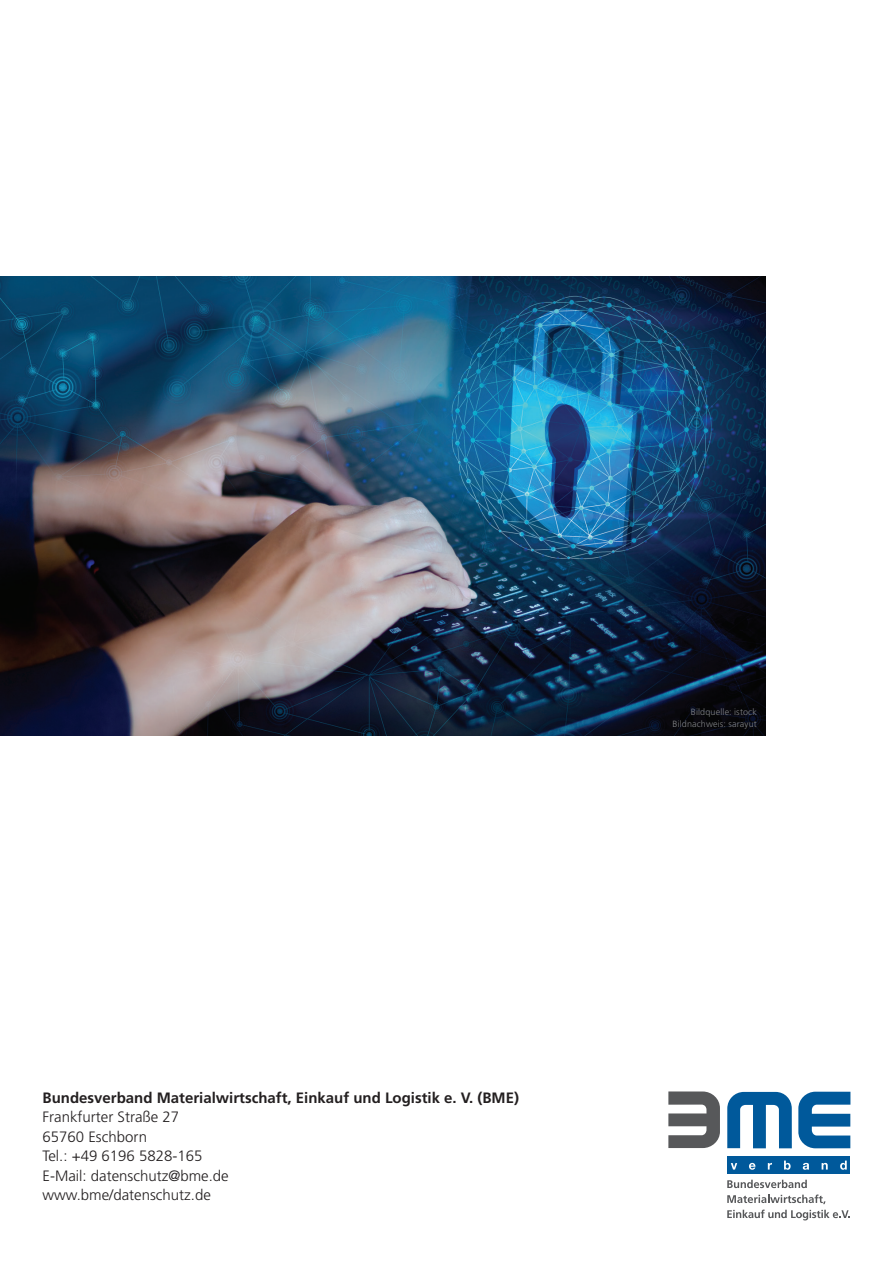
<style>
.page{position:relative;width:893px;height:1263px;background:#fff}
.page>*{position:absolute;margin:0;border:0;box-sizing:border-box;transform-origin:0 0}
.t1{font:300 15px/19.5px "Frutiger LT Std";color:#231f20}
.t2{font:700 15px "Frutiger LT Std";color:#231f20}
.t3{font:300 9px/12px "Frutiger LT Std";letter-spacing:.015em;color:#808285;text-align:right}
</style>
<div class="page">
<div style="left:727px;top:1156px;width:123px;height:17px;background:#00599b"></div>
<svg style="left:731px;top:1163px;width:6px;height:6px"></svg>
<svg style="left:749px;top:1163px;width:7px;height:7px"></svg>
<svg style="left:768px;top:1163px;width:4px;height:6px"></svg>
<svg style="left:784px;top:1160px;width:7px;height:10px"></svg>
<svg style="left:803px;top:1163px;width:6px;height:7px"></svg>
<svg style="left:822px;top:1163px;width:6px;height:6px"></svg>
<svg style="left:840px;top:1160px;width:7px;height:10px"></svg>
<svg style="left:727px;top:1194px;width:122px;height:26px"></svg>
<svg style="left:727px;top:1180px;width:80px;height:8px"></svg>
<svg style="left:798px;top:1092px;width:52px;height:56px"></svg>
<svg style="left:727px;top:1092px;width:65px;height:56px"></svg>
<svg style="left:668px;top:1091px;width:52px;height:57px"></svg>
<img style="left:0;top:276px;width:765px;height:460px">
<p class="t2" style="left:43px;top:1089px;width:478px">Bundesverband Materialwirtschaft, Einkauf und Logistik e. V. (BME)</p>
<p class="t1" style="left:43px;top:1107px;width:188px">Frankfurter Straße 27<br>65760 Eschborn<br>Tel.: +49 6196 5828-165<br>E-Mail: datenschutz@bme.de www.bme/datenschutz.de</p>
<p class="t3" style="left:672px;top:706px;width:86px">Bildquelle: istock<br>Bildnachweis: sarayut</p>
</div>
